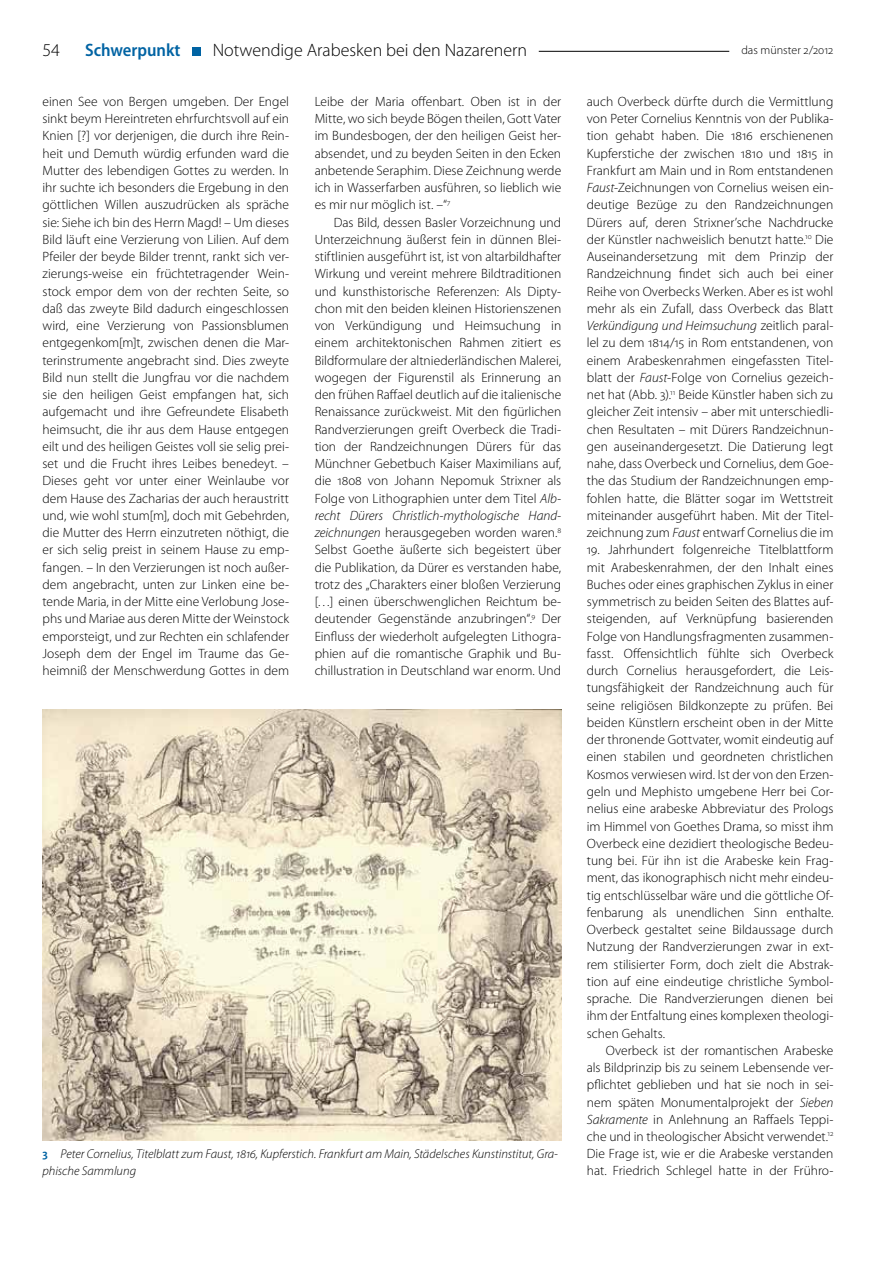
<style>
.page{position:relative;width:893px;height:1263px;background:#fff}
.page>*{position:absolute;margin:0;border:0;box-sizing:border-box;transform-origin:0 0}
.t1{font:300 18px "Myriad Pro";color:#000}
.t2{font:600 semi-condensed 18px "Myriad Pro";color:#0063a3}
.t3{font:300 13.5px/17.2px "Myriad Pro";color:#000;text-align:justify}
.t4{font:italic 300 12.75px/17.2px "Myriad Pro";color:#000}
.t5{font:300 12px "Myriad Pro";color:#000}
.s1{font-family:"Myriad Pro Light 2";font-weight:400}
.s2{font-style:italic}
.s3{font-family:"Myriad Pro Semibold Semi Cn 2";font-weight:400;font-style:normal;color:#0063a3}
.s4{font-family:"Myriad Pro Light It 2";font-weight:400;font-style:normal}
</style>
<div class="page">
<hr style="left:539px;top:51px;width:190px;height:1px;background:#000">
<div style="left:193px;top:47px;width:8px;height:8px;background:#0063a3"></div>
<img style="left:43px;top:710px;width:518px;height:431px">
<h1 class="t1" style="left:43px;top:39px;width:19px">54</h1>
<h1 class="t2" style="left:85px;top:39px;width:97px">Schwerpunkt</h1>
<h1 class="t1" style="left:213px;top:39px;width:316px">Notwendige Arabesken bei den Nazarenern</h1>
<p class="t5" style="left:741px;top:43px;width:94px">das münster <span class="s1">2</span>/<span class="s1">2012</span></p>
<p class="t3" style="left:43px;top:93px;width:248px">einen See von Bergen umgeben. Der Engel sinkt beym Hereintreten ehrfurchtsvoll auf ein Knien [?] vor derjenigen, die durch ihre Rein&shy;heit und Demuth würdig erfunden ward die Mutter des lebendigen Gottes zu werden. In ihr suchte ich besonders die Ergebung in den göttlichen Willen auszudrücken als spräche sie: Siehe ich bin des Herrn Magd! – Um dieses Bild läuft eine Verzierung von Lilien. Auf dem Pfeiler der beyde Bilder trennt, rankt sich ver&shy;zierungs-weise ein früchtetragender Wein&shy;stock empor dem von der rechten Seite, so daß das zweyte Bild dadurch eingeschlossen wird, eine Verzierung von Passionsblumen entgegenkom[m]t, zwischen denen die Mar&shy;terinstrumente angebracht sind. Dies zweyte Bild nun stellt die Jungfrau vor die nachdem sie den heiligen Geist empfangen hat, sich aufgemacht und ihre Gefreundete Elisabeth heimsucht, die ihr aus dem Hause entgegen eilt und des heiligen Geistes voll sie selig prei&shy;set und die Frucht ihres Leibes benedeyt. – Dieses geht vor unter einer Weinlaube vor dem Hause des Zacharias der auch heraustritt und, wie wohl stum[m], doch mit Gebehrden, die Mutter des Herrn einzutreten nöthigt, die er sich selig preist in seinem Hause zu emp&shy;fangen. – In den Verzierungen ist noch außer&shy;dem angebracht, unten zur Linken eine be&shy;tende Maria, in der Mitte eine Verlobung Jose&shy;phs und Mariae aus deren Mitte der Weinstock emporsteigt, und zur Rechten ein schlafender Joseph dem der Engel im Traume das Ge&shy;heimniß der Menschwerdung Gottes in dem</p>
<p class="t3" style="left:315px;top:93px;width:248px">Leibe der Maria o<span class="s1">ff</span>enbart. Oben ist in der Mitte, wo sich beyde Bögen theilen, Gott Vater im Bundesbogen, der den heiligen Geist her&shy;absendet, und zu beyden Seiten in den Ecken anbetende Seraphim. Diese Zeichnung werde ich in Wasserfarben ausführen, so lieblich wie es mir nur möglich ist. –“<sup>7</sup></p>
<p class="t3" style="left:587px;top:93px;width:248px">auch Overbeck dürfte durch die Vermittlung von Peter Cornelius Kenntnis von der Publika&shy;tion gehabt haben. Die <span class="s1">1816</span> erschienenen Kupferstiche der zwischen <span class="s1">1810</span> und <span class="s1">1815</span> in Frankfurt am Main und in Rom entstandenen <span class="s2">Faust</span>-Zeichnungen von Cornelius weisen ein&shy;deutige Bezüge zu den Randzeichnungen Dürers auf, deren Strixner’sche Nachdrucke der Künstler nachweislich benutzt hatte.<sup>10</sup> Die Auseinandersetzung mit dem Prinzip der Randzeichnung <span class="s1">fi</span>ndet sich auch bei einer Reihe von Overbecks Werken. Aber es ist wohl mehr als ein Zufall, dass Overbeck das Blatt <span class="s2">Verkündigung und Heimsuchung</span> zeitlich paral&shy;lel zu dem <span class="s1">1814</span>/<span class="s1">15</span> in Rom entstandenen, von einem Arabeskenrahmen eingefassten Titel&shy;blatt der <span class="s2">Faust</span>-Folge von Cornelius gezeich&shy;net hat (Abb. <span class="s1">3</span>).<sup>11</sup> Beide Künstler haben sich zu gleicher Zeit intensiv – aber mit unterschiedli&shy;chen Resultaten – mit Dürers Randzeichnun&shy;gen auseinandergesetzt. Die Datierung legt nahe, dass Overbeck und Cornelius, dem Goe&shy;the das Studium der Randzeichnungen emp&shy;fohlen hatte, die Blätter sogar im Wettstreit miteinander ausgeführt haben. Mit der Titel&shy;zeichnung zum <span class="s2">Faust</span> entwarf Cornelius die im</p>
<p class="t3" style="left:587px;top:541px;width:248px"><span class="s1">19</span>. Jahrhundert folgenreiche Titelblattform mit Arabeskenrahmen, der den Inhalt eines Buches oder eines graphischen Zyklus in einer symmetrisch zu beiden Seiten des Blattes auf&shy;steigenden, auf Verknüpfung basierenden Folge von Handlungsfragmenten zusammen&shy;fasst. O<span class="s1">ff</span>ensichtlich fühlte sich Overbeck durch Cornelius herausgefordert, die Leis&shy;tungsfähigkeit der Randzeichnung auch für seine religiösen Bildkonzepte zu prüfen. Bei beiden Künstlern erscheint oben in der Mitte der thronende Gottvater, womit eindeutig auf einen stabilen und geordneten christlichen Kosmos verwiesen wird. Ist der von den Erzen&shy;geln und Mephisto umgebene Herr bei Cor&shy;nelius eine arabeske Abbreviatur des Prologs im Himmel von Goethes Drama, so misst ihm Overbeck eine dezidiert theologische Bedeu&shy;tung bei. Für ihn ist die Arabeske kein Frag&shy;ment, das ikonographisch nicht mehr eindeu&shy;tig entschlüsselbar wäre und die göttliche Of&shy;fenbarung als unendlichen Sinn enthalte.<br>Overbeck gestaltet seine Bildaussage durch Nutzung der Randverzierungen zwar in ext&shy;rem stilisierter Form, doch zielt die Abstrak&shy;tion auf eine eindeutige christliche Symbol&shy;sprache. Die Randverzierungen dienen bei ihm der Entfaltung eines komplexen theologi&shy;schen Gehalts.</p>
<p class="t3" style="left:587px;top:1041px;width:248px;text-indent:19px">Overbeck ist der romantischen Arabeske als Bildprinzip bis zu seinem Lebensende ver&shy;p<span class="s1">fl</span>ichtet geblieben und hat sie noch in sei&shy;nem späten Monumentalprojekt der <span class="s2">Sieben Sakramente</span> in Anlehnung an Ra<span class="s1">ff</span>aels Teppi&shy;che und in theologischer Absicht verwendet.<sup>12<br></sup>Die Frage ist, wie er die Arabeske verstanden hat. Friedrich Schlegel hatte in der Frühro-</p>
<p class="t3" style="left:315px;top:213px;width:248px;text-indent:19px">Das Bild, dessen Basler Vorzeichnung und Unterzeichnung äußerst fein in dünnen Blei&shy;stiftlinien ausgeführt ist, ist von altarbildhafter Wirkung und vereint mehrere Bildtraditionen und kunsthistorische Referenzen: Als Dipty&shy;chon mit den beiden kleinen Historienszenen von Verkündigung und Heimsuchung in einem architektonischen Rahmen zitiert es Bildformulare der altniederländischen Malerei, wogegen der Figurenstil als Erinnerung an den frühen Ra<span class="s1">ff</span>ael deutlich auf die italienische Renaissance zurückweist. Mit den <span class="s1">fi</span>gürlichen Randverzierungen greift Overbeck die Tradi&shy;tion der Randzeichnungen Dürers für das Münchner Gebetbuch Kaiser Maximilians auf, die <span class="s1">1808</span> von Johann Nepomuk Strixner als Folge von Lithographien unter dem Titel <span class="s2">Alb&shy;recht Dürers Christlich-mythologische Hand&shy;zeichnungen</span> herausgegeben worden waren.<sup>8<br></sup>Selbst Goethe äußerte sich begeistert über die Publikation, da Dürer es verstanden habe, trotz des „Charakters einer bloßen Verzierung […] einen überschwenglichen Reichtum be&shy;deutender Gegenstände anzubringen“.<sup>9</sup> Der Ein<span class="s1">fl</span>uss der wiederholt aufgelegten Lithogra&shy;phien auf die romantische Graphik und Bu&shy;chillustration in Deutschland war enorm. Und</p>
<p class="t4" style="left:43px;top:1145px;width:517px"><span class="s3">3</span> Peter Cornelius, Titelblatt zum Faust, <span class="s4">1816</span>, Kupferstich. Frankfurt am Main, Städelsches Kunstinstitut, Gra&shy;phische Sammlung</p>
</div>
